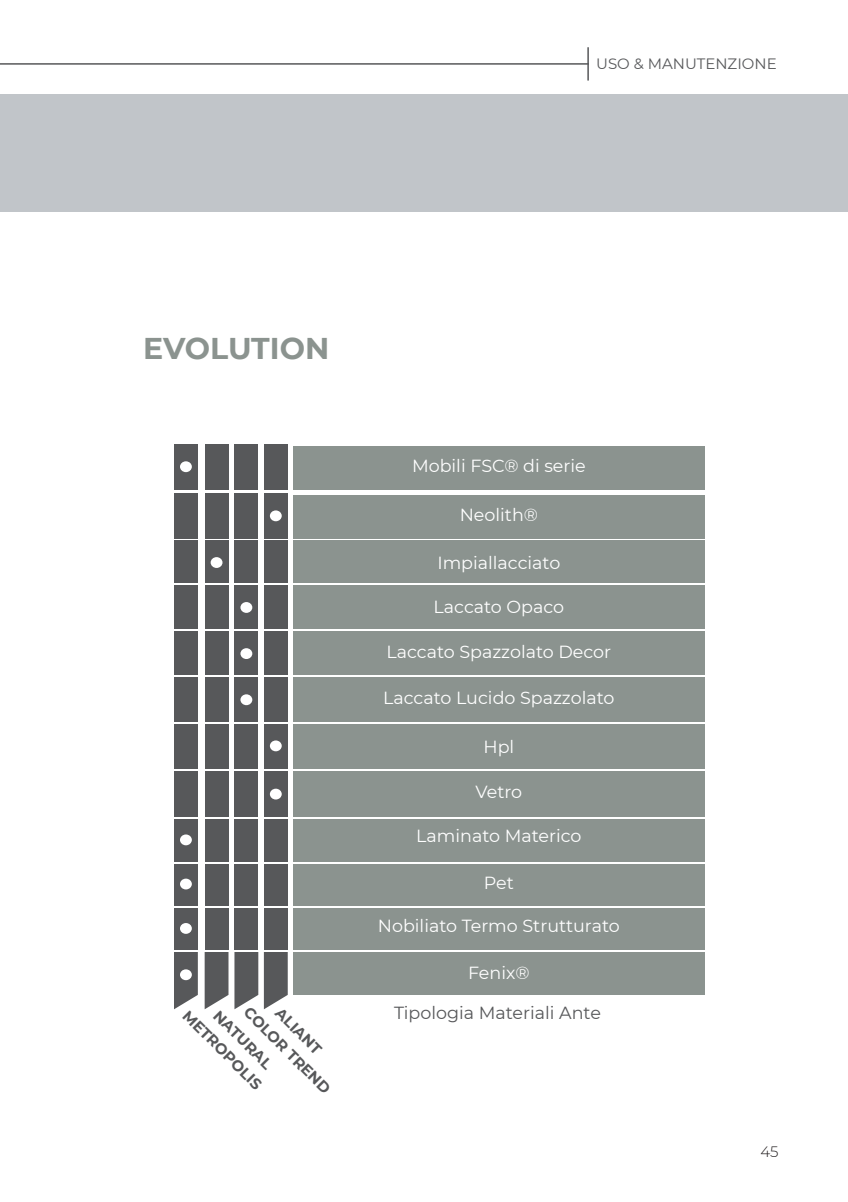
<style>
.page{position:relative;width:848px;height:1202px;background:#fff}
.page>*{position:absolute;margin:0;border:0;box-sizing:border-box;transform-origin:0 0}
.t1{font:700 30px "Montserrat";letter-spacing:-.005em;color:#8b938f}
.t2{font:17.5px "Montserrat";color:#fff}
.t3{font:17.5px "Montserrat";color:#57585a}
.t4{font:700 15px "Montserrat";color:#57585a}
.t5{font:15px "Montserrat";color:#57585a}
.t6{font:300 15px "Montserrat";color:#231f20}
</style>
<div class="page">
<hr style="left:587px;top:47px;width:1px;height:34px;background:#57585a">
<hr style="left:0;top:63px;width:588px;height:2px;background:#57585a">
<div style="left:0;top:94px;width:847px;height:117px;background:#c1c5c9"></div>
<div style="left:293px;top:584px;width:411px;height:45px;background:#8b938f"></div>
<div style="left:264px;top:770px;width:24px;height:47px;background:#57585a"></div>
<div style="left:234px;top:770px;width:24px;height:47px;background:#57585a"></div>
<div style="left:205px;top:770px;width:23px;height:47px;background:#57585a"></div>
<div style="left:174px;top:770px;width:24px;height:47px;background:#57585a"></div>
<div style="left:264px;top:818px;width:24px;height:44px;background:#57585a"></div>
<div style="left:234px;top:818px;width:24px;height:44px;background:#57585a"></div>
<div style="left:205px;top:818px;width:23px;height:44px;background:#57585a"></div>
<div style="left:174px;top:818px;width:24px;height:44px;background:#57585a"></div>
<div style="left:264px;top:862px;width:24px;height:44px;background:#57585a"></div>
<div style="left:234px;top:862px;width:24px;height:44px;background:#57585a"></div>
<div style="left:205px;top:862px;width:23px;height:44px;background:#57585a"></div>
<div style="left:174px;top:862px;width:24px;height:44px;background:#57585a"></div>
<div style="left:264px;top:907px;width:24px;height:43px;background:#57585a"></div>
<div style="left:234px;top:907px;width:24px;height:43px;background:#57585a"></div>
<div style="left:205px;top:907px;width:23px;height:43px;background:#57585a"></div>
<div style="left:174px;top:907px;width:24px;height:43px;background:#57585a"></div>
<div style="left:264px;top:540px;width:24px;height:45px;background:#57585a"></div>
<div style="left:264px;top:493px;width:24px;height:45px;background:#57585a"></div>
<div style="left:264px;top:444px;width:24px;height:45px;background:#57585a"></div>
<div style="left:264px;top:585px;width:24px;height:45px;background:#57585a"></div>
<div style="left:264px;top:631px;width:24px;height:45px;background:#57585a"></div>
<div style="left:264px;top:677px;width:24px;height:45px;background:#57585a"></div>
<div style="left:264px;top:723px;width:24px;height:45px;background:#57585a"></div>
<svg style="left:264px;top:952px;width:24px;height:57px"></svg>
<div style="left:234px;top:540px;width:24px;height:45px;background:#57585a"></div>
<div style="left:234px;top:493px;width:24px;height:45px;background:#57585a"></div>
<div style="left:234px;top:444px;width:24px;height:45px;background:#57585a"></div>
<div style="left:234px;top:585px;width:24px;height:45px;background:#57585a"></div>
<div style="left:234px;top:631px;width:24px;height:45px;background:#57585a"></div>
<div style="left:234px;top:677px;width:24px;height:45px;background:#57585a"></div>
<div style="left:234px;top:723px;width:24px;height:45px;background:#57585a"></div>
<svg style="left:234px;top:952px;width:24px;height:57px"></svg>
<svg style="left:205px;top:952px;width:23px;height:57px"></svg>
<div style="left:205px;top:540px;width:23px;height:45px;background:#57585a"></div>
<div style="left:205px;top:493px;width:23px;height:45px;background:#57585a"></div>
<div style="left:205px;top:444px;width:23px;height:45px;background:#57585a"></div>
<div style="left:205px;top:585px;width:23px;height:45px;background:#57585a"></div>
<div style="left:205px;top:631px;width:23px;height:45px;background:#57585a"></div>
<div style="left:205px;top:677px;width:23px;height:45px;background:#57585a"></div>
<div style="left:205px;top:723px;width:23px;height:45px;background:#57585a"></div>
<div style="left:211px;top:557px;width:11px;height:11px;background:#fff;border-radius:50%"></div>
<div style="left:180px;top:878px;width:12px;height:11px;background:#fff;border-radius:50%"></div>
<div style="left:240px;top:602px;width:12px;height:11px;background:#fff;border-radius:50%"></div>
<div style="left:240px;top:648px;width:12px;height:11px;background:#fff;border-radius:50%"></div>
<div style="left:240px;top:694px;width:12px;height:11px;background:#fff;border-radius:50%"></div>
<div style="left:270px;top:510px;width:12px;height:11px;background:#fff;border-radius:50%"></div>
<div style="left:270px;top:740px;width:12px;height:11px;background:#fff;border-radius:50%"></div>
<div style="left:270px;top:789px;width:12px;height:10px;background:#fff;border-radius:50%"></div>
<svg style="left:174px;top:952px;width:24px;height:57px"></svg>
<div style="left:174px;top:540px;width:24px;height:45px;background:#57585a"></div>
<div style="left:174px;top:493px;width:24px;height:45px;background:#57585a"></div>
<div style="left:174px;top:444px;width:24px;height:45px;background:#57585a"></div>
<div style="left:174px;top:585px;width:24px;height:45px;background:#57585a"></div>
<div style="left:174px;top:631px;width:24px;height:45px;background:#57585a"></div>
<div style="left:174px;top:677px;width:24px;height:45px;background:#57585a"></div>
<div style="left:174px;top:723px;width:24px;height:45px;background:#57585a"></div>
<div style="left:293px;top:540px;width:411px;height:43px;background:#8b938f"></div>
<div style="left:293px;top:495px;width:411px;height:43px;background:#8b938f"></div>
<div style="left:293px;top:446px;width:411px;height:43px;background:#8b938f"></div>
<div style="left:293px;top:630px;width:411px;height:46px;background:#8b938f"></div>
<div style="left:293px;top:818px;width:411px;height:44px;background:#8b938f"></div>
<div style="left:293px;top:677px;width:411px;height:45px;background:#8b938f"></div>
<div style="left:293px;top:862px;width:411px;height:44px;background:#8b938f"></div>
<div style="left:293px;top:723px;width:411px;height:47px;background:#8b938f"></div>
<div style="left:293px;top:907px;width:411px;height:43px;background:#8b938f"></div>
<div style="left:293px;top:771px;width:411px;height:46px;background:#8b938f"></div>
<div style="left:293px;top:951px;width:411px;height:43px;background:#8b938f"></div>
<div style="left:180px;top:969px;width:12px;height:11px;background:#fff;border-radius:50%"></div>
<div style="left:180px;top:834px;width:12px;height:11px;background:#fff;border-radius:50%"></div>
<div style="left:180px;top:923px;width:12px;height:11px;background:#fff;border-radius:50%"></div>
<hr style="left:143px;top:583px;width:561px;height:2px;background:#fff">
<hr style="left:143px;top:629px;width:561px;height:2px;background:#fff">
<hr style="left:143px;top:675px;width:561px;height:2px;background:#fff">
<hr style="left:143px;top:769px;width:561px;height:1px;background:#fff">
<hr style="left:143px;top:862px;width:561px;height:1px;background:#fff">
<hr style="left:143px;top:950px;width:561px;height:2px;background:#fff">
<div style="left:180px;top:461px;width:12px;height:11px;background:#fff;border-radius:50%"></div>
<p class="t5" style="left:596px;top:54px;width:182px">USO &amp; MANUTENZIONE</p>
<p class="t1" style="left:143px;top:327px;width:187px">EVOLUTION</p>
<p class="t4" style="left:254px;top:1002px;width:117px;rotate:45deg">COLOR TREND</p>
<p class="t4" style="left:285px;top:1002px;width:60px;rotate:45deg">ALIANT</p>
<p class="t4" style="left:193px;top:1005px;width:106px;rotate:45deg">METROPOLIS</p>
<p class="t4" style="left:224px;top:1005px;width:77px;rotate:45deg">NATURAL</p>
<p class="t2" style="left:412px;top:454px;width:175px">Mobili FSC® di serie</p>
<p class="t2" style="left:459px;top:503px;width:80px">Neolith®</p>
<p class="t2" style="left:437px;top:550px;width:124px">Impiallacciato</p>
<p class="t2" style="left:433px;top:595px;width:132px">Laccato Opaco</p>
<p class="t2" style="left:386px;top:639px;width:226px">Laccato Spazzolato Decor</p>
<p class="t2" style="left:383px;top:686px;width:233px">Laccato Lucido Spazzolato</p>
<p class="t2" style="left:483px;top:734px;width:32px">Hpl</p>
<p class="t2" style="left:475px;top:779px;width:48px">Vetro</p>
<p class="t2" style="left:416px;top:824px;width:167px">Laminato Materico</p>
<p class="t2" style="left:484px;top:871px;width:32px">Pet</p>
<p class="t2" style="left:378px;top:914px;width:243px">Nobiliato Termo Strutturato</p>
<p class="t2" style="left:468px;top:961px;width:63px">Fenix®</p>
<p class="t3" style="left:394px;top:1001px;width:208px">Tipologia Materiali Ante</p>
<p class="t6" style="left:760px;top:1142px;width:20px">45</p>
</div>
